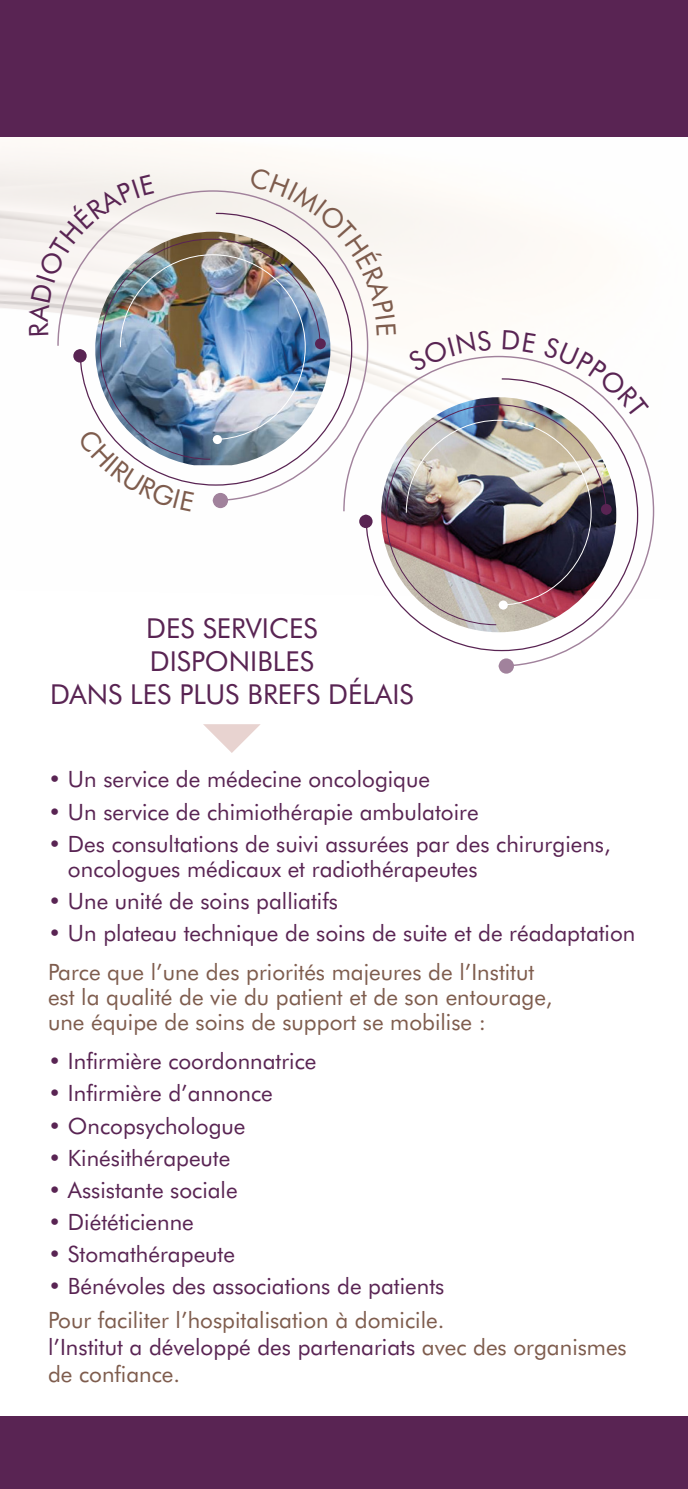
<style>
.page{position:relative;width:688px;height:1489px;background:#fff}
.page>*{position:absolute;margin:0;border:0;box-sizing:border-box;transform-origin:0 0}
.t1{font:27.5px/33px "Futura BT";color:#592453;text-align:center}
.t2{font:22.5px/25px "Futura BT";color:#592453}
.t3{font:22.5px/25px "Futura BT";color:#7e5c4d}
.s1{color:#592453}
</style>
<div class="page">
<img style="left:0;top:136px;width:687px;height:382px">
<svg style="left:203px;top:724px;width:57px;height:29px"></svg>
<div style="left:0;top:0;width:687px;height:136px;background:#592453"></div>
<div style="left:0;top:1416px;width:687px;height:72px;background:#592453"></div>
<svg style="left:342px;top:355px;width:312px;height:311px"></svg>
<div style="left:498px;top:658px;width:16px;height:15px;background:#a1829c;border-radius:50%"></div>
<svg style="left:364px;top:377px;width:274px;height:274px"></svg>
<div style="left:359px;top:514px;width:13px;height:14px;background:#592453;border-radius:50%"></div>
<svg style="left:385px;top:404px;width:222px;height:221px"></svg>
<img style="left:405px;top:330px;width:244px;height:276px">
<img style="left:28px;top:167px;width:368px;height:344px">
<p class="t1" style="left:50px;top:611px;width:365px">DES SERVICES<br>DISPONIBLES<br>DANS LES PLUS BREFS DÉLAIS</p>
<p class="t2" style="left:48px;top:766px;width:383px">• Un service de médecine oncologique</p>
<p class="t2" style="left:48px;top:798px;width:432px">• Un service de chimiothérapie ambulatoire</p>
<p class="t2" style="left:68px;top:831px;width:544px;text-indent:-20px">• Des consultations de suivi assurées par des chirurgiens, oncologues médicaux et radiothérapeutes</p>
<p class="t2" style="left:48px;top:888px;width:291px">• Une unité de soins palliatifs</p>
<p class="t2" style="left:48px;top:920px;width:588px">• Un plateau technique de soins de suite et de réadaptation</p>
<p class="t3" style="left:48px;top:959px;width:506px">Parce que l’une des priorités majeures de l’Institut est la qualité de vie du patient et de son entourage, une équipe de soins de support se mobilise :</p>
<p class="t2" style="left:48px;top:1048px;width:270px">• Infirmière coordonnatrice</p>
<p class="t2" style="left:48px;top:1080px;width:226px">• Infirmière d’annonce</p>
<p class="t2" style="left:48px;top:1112px;width:199px">• Oncopsychologue</p>
<p class="t2" style="left:48px;top:1144px;width:184px">• Kinésithérapeute</p>
<p class="t2" style="left:48px;top:1176px;width:191px">• Assistante sociale</p>
<p class="t2" style="left:48px;top:1208px;width:147px">• Diététicienne</p>
<p class="t2" style="left:48px;top:1241px;width:188px">• Stomathérapeute</p>
<p class="t2" style="left:48px;top:1273px;width:397px">• Bénévoles des associations de patients</p>
<p class="t3" style="left:48px;top:1306px;width:580px;line-height:27px">Pour faciliter l’hospitalisation à domicile.<br><span class="s1">l’Institut a développé des partenariats</span> avec des organismes de confiance.</p>
</div>
